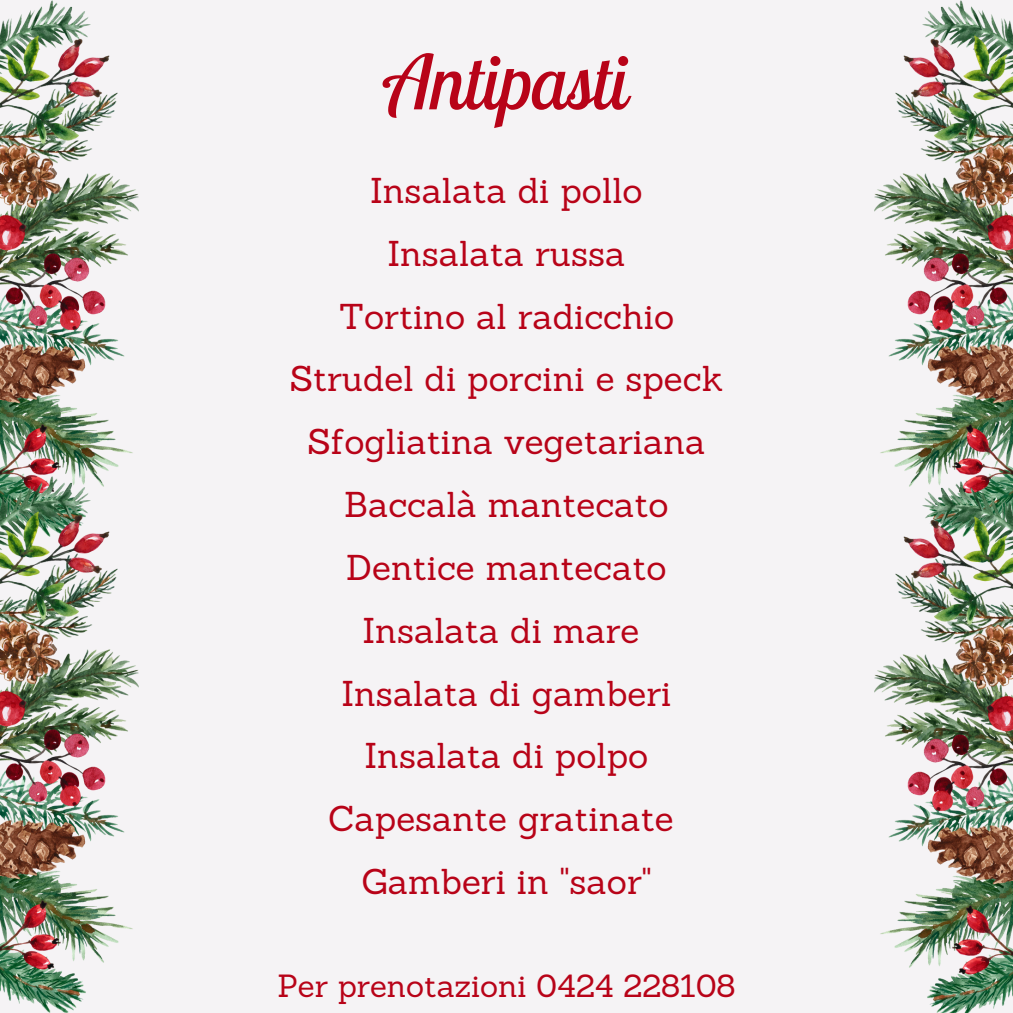
<style>
.page{position:relative;width:1013px;height:1013px;background:#fff}
.page>*{position:absolute;margin:0;border:0;box-sizing:border-box;transform-origin:0 0}
.t1{font:italic 75px "Lobster Two";color:#b80318}
.t2{font:35px/62.8px "Sanchez";color:#b80318;text-align:center}
.t3{font:31.25px "Sanchez";color:#b80318}
</style>
<div class="page">
<div style="left:0;top:0;width:1012px;height:1012px;background:#f5f3f5"></div>
<img style="left:0;top:0;width:139px;height:476px">
<img style="left:874px;top:0;width:138px;height:481px">
<img style="left:0;top:476px;width:139px;height:536px">
<img style="left:874px;top:481px;width:138px;height:531px">
<p class="t1" style="left:385px;top:34px;width:243px">Antipasti</p>
<p class="t2" style="left:370px;top:159px;width:274px">Insalata di pollo</p>
<p class="t2" style="left:387px;top:221px;width:239px">Insalata russa</p>
<h1 class="t2" style="left:290px;top:284px;width:435px">Tortino al radicchio<br>Strudel di porcini e speck<br>Sfogliatina vegetariana<br>Baccalà mantecato<br>Dentice mantecato<br>Insalata di mare<br>Insalata di gamberi<br>Insalata di polpo<br>Capesante gratinate<br>Gamberi in "saor"</h1>
<h2 class="t3" style="left:277px;top:965px;width:460px">Per prenotazioni 0424 228108</h2>
</div>
